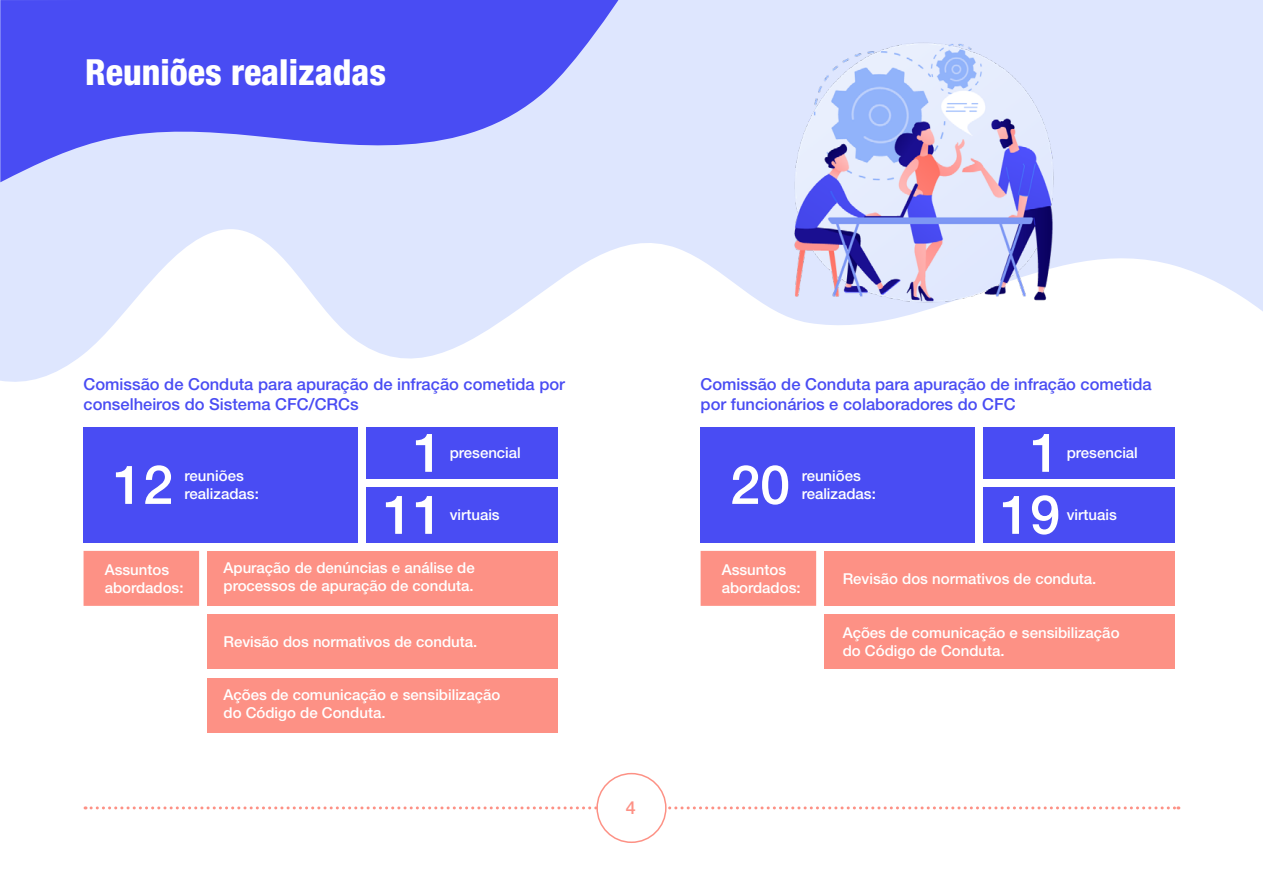
<style>
.page{position:relative;width:1263px;height:893px;background:#fff}
.page>*{position:absolute;margin:0;border:0;box-sizing:border-box;transform-origin:0 0}
.numero{font:500 54px "Helvetica Neue LT Std";color:#fff}
.Capítulo{font:800 condensed 36px "Helvetica Neue LT Std";color:#fff}
.t1{font:500 18px "Helvetica Neue LT Std";color:#fd9185}
.texto{font:500 16.5px/19.8px "Helvetica Neue LT Std";color:#494cf3}
.Destaque{font:500 15px/18px "Helvetica Neue LT Std";color:#fff}
</style>
<div class="page">
<svg style="left:0;top:0;width:1263px;height:382px;fill:#dee6fe"></svg>
<svg style="left:0;top:0;width:619px;height:182px;background:#7579f6"></svg>
<svg style="left:85px;top:806px;width:1094px;height:3px"></svg>
<div style="left:597px;top:774px;width:69px;height:68px;background:#fff;border-radius:50%"></div>
<div style="left:596px;top:773px;width:70px;height:70px;border:2px solid #fd9185;border-radius:50%"></div>
<div style="left:825px;top:614px;width:350px;height:55px;background:#fd9185"></div>
<div style="left:825px;top:551px;width:350px;height:55px;background:#fd9185"></div>
<img style="left:748px;top:0;width:351px;height:351px">
<div style="left:84px;top:427px;width:274px;height:115px;background:#494cf3"></div>
<div style="left:701px;top:427px;width:274px;height:115px;background:#494cf3"></div>
<div style="left:84px;top:551px;width:115px;height:55px;background:#fd9185"></div>
<div style="left:701px;top:551px;width:115px;height:55px;background:#fd9185"></div>
<div style="left:208px;top:551px;width:350px;height:55px;background:#fd9185"></div>
<div style="left:208px;top:614px;width:350px;height:55px;background:#fd9185"></div>
<div style="left:208px;top:678px;width:350px;height:55px;background:#fd9185"></div>
<div style="left:366px;top:427px;width:192px;height:51px;background:#494cf3"></div>
<div style="left:366px;top:487px;width:192px;height:55px;background:#494cf3"></div>
<div style="left:983px;top:427px;width:192px;height:51px;background:#494cf3"></div>
<div style="left:983px;top:487px;width:192px;height:55px;background:#494cf3"></div>
<p class="Capítulo" style="left:85px;top:50px;width:302px">Reuniões realizadas</p>
<p class="texto" style="left:84px;top:374px;width:483px">Comissão de Conduta para apuração de infração cometida por conselheiros do Sistema CFC/CRCs</p>
<p class="texto" style="left:701px;top:374px;width:453px">Comissão de Conduta para apuração de infração cometida por funcionários e colaboradores do CFC</p>
<p class="numero" style="left:413px;top:420px;width:32px">1</p>
<p class="Destaque" style="left:450px;top:443px;width:73px">presencial</p>
<p class="numero" style="left:113px;top:452px;width:62px">12</p>
<p class="Destaque" style="left:185px;top:466px;width:76px">reuniões realizadas:</p>
<p class="numero" style="left:730px;top:452px;width:62px">20</p>
<p class="Destaque" style="left:802px;top:466px;width:76px">reuniões realizadas:</p>
<p class="numero" style="left:383px;top:482px;width:62px">11</p>
<p class="Destaque" style="left:450px;top:505px;width:52px">virtuais</p>
<p class="numero" style="left:1030px;top:420px;width:32px">1</p>
<p class="Destaque" style="left:1067px;top:443px;width:73px">presencial</p>
<p class="numero" style="left:1000px;top:482px;width:62px">19</p>
<p class="Destaque" style="left:1067px;top:505px;width:52px">virtuais</p>
<p class="Destaque" style="left:224px;top:559px;width:253px">Apuração de denúncias e análise de processos de apuração de conduta.</p>
<p class="Destaque" style="left:105px;top:560px;width:80px">Assuntos abordados:</p>
<p class="Destaque" style="left:722px;top:560px;width:80px">Assuntos abordados:</p>
<p class="Destaque" style="left:224px;top:633px;width:255px">Revisão dos normativos de conduta.</p>
<p class="Destaque" style="left:224px;top:686px;width:278px">Ações de comunicação e sensibilização do Código de Conduta.</p>
<p class="t1" style="left:626px;top:797px;width:12px">4</p>
<p class="Destaque" style="left:843px;top:569px;width:255px">Revisão dos normativos de conduta.</p>
<p class="Destaque" style="left:843px;top:624px;width:278px">Ações de comunicação e sensibilização do Código de Conduta.</p>
</div>
